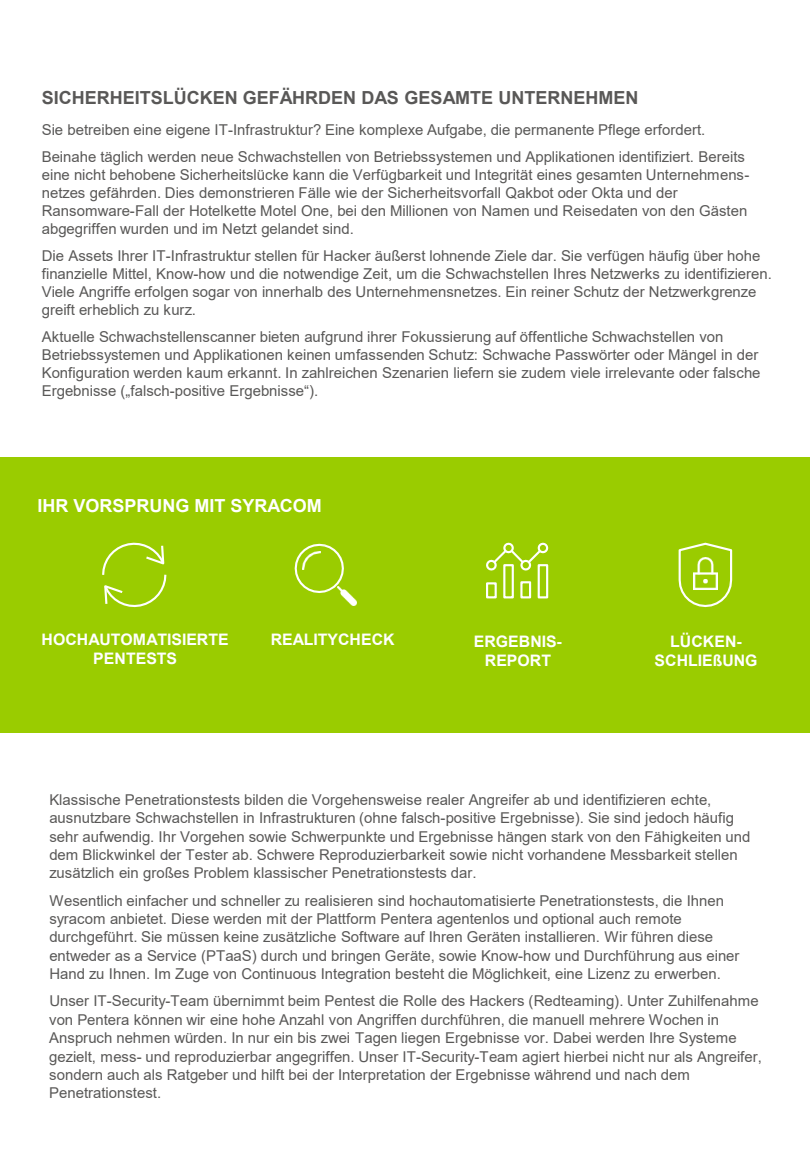
<style>
.page{position:relative;width:810px;height:1170px;background:#fff}
.page>*{position:absolute;margin:0;border:0;box-sizing:border-box;transform-origin:0 0}
.t1{font:700 18px "Arial";color:#595857}
.t2{font:700 18px "Arial";color:#fff}
.t3{font:700 15.9px/18.9px "Arial";letter-spacing:.005em;color:#fff;text-align:center}
.t4{font:15px/18.3px "Arial";color:#595857}
</style>
<div class="page">
<div style="left:0;top:457px;width:810px;height:276px;background:#9acc00"></div>
<svg style="left:102px;top:542px;width:65px;height:66px"></svg>
<svg style="left:295px;top:544px;width:49px;height:49px"></svg>
<img style="left:302px;top:551px;width:18px;height:18px">
<img style="left:338px;top:587px;width:19px;height:19px">
<div style="left:486px;top:582px;width:11px;height:16px;border:2px solid #fff"></div>
<div style="left:520px;top:581px;width:11px;height:17px;border:2px solid #fff"></div>
<div style="left:503px;top:564px;width:11px;height:34px;border:2px solid #fff"></div>
<div style="left:538px;top:564px;width:10px;height:34px;border:2px solid #fff"></div>
<svg style="left:486px;top:542px;width:63px;height:30px"></svg>
<svg style="left:678px;top:542px;width:55px;height:66px"></svg>
<img style="left:694px;top:558px;width:23px;height:32px">
<p class="t1" style="left:42px;top:85px;width:598px">SICHERHEITSLÜCKEN GEFÄHRDEN DAS GESAMTE UNTERNEHMEN</p>
<p class="t4" style="left:42px;top:121px;width:665px">Sie betreiben eine eigene IT-Infrastruktur? Eine komplexe Aufgabe, die permanente Pflege erfordert.</p>
<p class="t4" style="left:42px;top:148px;width:709px">Beinahe täglich werden neue Schwachstellen von Betriebssystemen und Applikationen identifiziert. Bereits eine nicht behobene Sicherheitslücke kann die Verfügbarkeit und Integrität eines gesamten Unternehmens&shy;netzes gefährden. Dies demonstrieren Fälle wie der Sicherheitsvorfall Qakbot oder Okta und der Ransomware-Fall der Hotelkette Motel One, bei den Millionen von Namen und Reisedaten von den Gästen abgegriffen wurden und im Netzt gelandet sind.</p>
<p class="t4" style="left:42px;top:247px;width:732px">Die Assets Ihrer IT-Infrastruktur stellen für Hacker äußerst lohnende Ziele dar. Sie verfügen häufig über hohe finanzielle Mittel, Know-how und die notwendige Zeit, um die Schwachstellen Ihres Netzwerks zu identifizieren.<br>Viele Angriffe erfolgen sogar von innerhalb des Unternehmensnetzes. Ein reiner Schutz der Netzwerkgrenze greift erheblich zu kurz.</p>
<p class="t4" style="left:42px;top:328px;width:720px">Aktuelle Schwachstellenscanner bieten aufgrund ihrer Fokussierung auf öffentliche Schwachstellen von Betriebssystemen und Applikationen keinen umfassenden Schutz: Schwache Passwörter oder Mängel in der Konfiguration werden kaum erkannt. In zahlreichen Szenarien liefern sie zudem viele irrelevante oder falsche Ergebnisse („falsch-positive Ergebnisse“).</p>
<p class="t2" style="left:37px;top:493px;width:286px">IHR VORSPRUNG MIT SYRACOM</p>
<p class="t3" style="left:42px;top:630px;width:188px">HOCHAUTOMATISIERTE<br>PENTESTS</p>
<p class="t3" style="left:271px;top:630px;width:125px">REALITYCHECK</p>
<p class="t3" style="left:474px;top:632px;width:90px">ERGEBNIS-<br>REPORT</p>
<p class="t3" style="left:655px;top:632px;width:105px">LÜCKEN-<br>SCHLIEßUNG</p>
<p class="t4" style="left:49px;top:790px;width:703px">Klassische Penetrationstests bilden die Vorgehensweise realer Angreifer ab und identifizieren echte, ausnutzbare Schwachstellen in Infrastrukturen (ohne falsch-positive Ergebnisse). Sie sind jedoch häufig sehr aufwendig. Ihr Vorgehen sowie Schwerpunkte und Ergebnisse hängen stark von den Fähigkeiten und dem Blickwinkel der Tester ab. Schwere Reproduzierbarkeit sowie nicht vorhandene Messbarkeit stellen zusätzlich ein großes Problem klassischer Penetrationstests dar.</p>
<p class="t4" style="left:49px;top:891px;width:692px">Wesentlich einfacher und schneller zu realisieren sind hochautomatisierte Penetrationstests, die Ihnen syracom anbietet. Diese werden mit der Plattform Pentera agentenlos und optional auch remote durchgeführt. Sie müssen keine zusätzliche Software auf Ihren Geräten installieren. Wir führen diese entweder as a Service (PTaaS) durch und bringen Geräte, sowie Know-how und Durchführung aus einer Hand zu Ihnen. Im Zuge von Continuous Integration besteht die Möglichkeit, eine Lizenz zu erwerben.</p>
<p class="t4" style="left:49px;top:992px;width:714px">Unser IT-Security-Team übernimmt beim Pentest die Rolle des Hackers (Redteaming). Unter Zuhilfenahme von Pentera können wir eine hohe Anzahl von Angriffen durchführen, die manuell mehrere Wochen in Anspruch nehmen würden. In nur ein bis zwei Tagen liegen Ergebnisse vor. Dabei werden Ihre Systeme gezielt, mess- und reproduzierbar angegriffen. Unser IT-Security-Team agiert hierbei nicht nur als Angreifer, sondern auch als Ratgeber und hilft bei der Interpretation der Ergebnisse während und nach dem Penetrationstest.</p>
</div>
